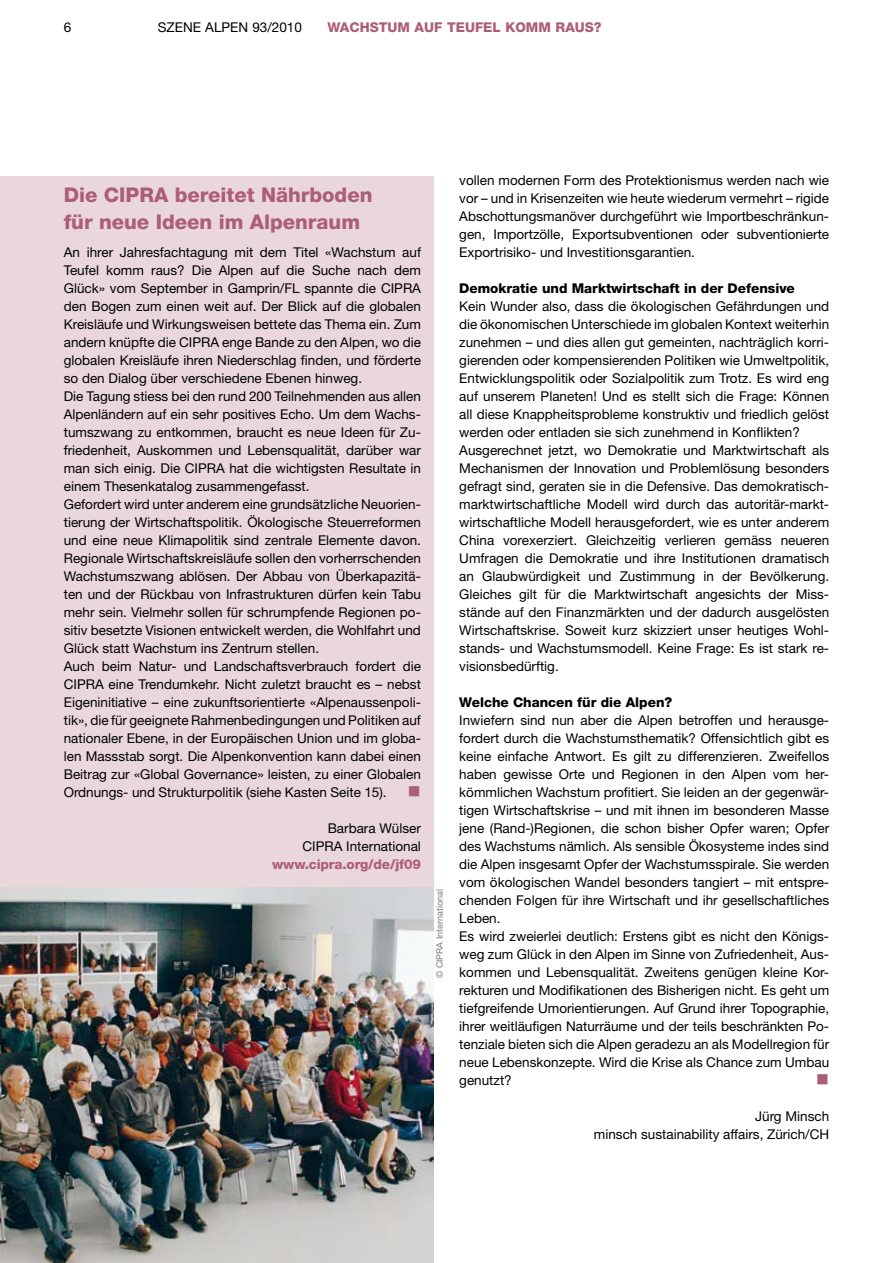
<style>
.page{position:relative;width:893px;height:1263px;background:#fff}
.page>*{position:absolute;margin:0;border:0;box-sizing:border-box;transform-origin:0 0}
.t1{font:800 20.25px/27px "Helvetica Neue LT";color:#ac5e75}
.t2{font:13.5px/18px "Helvetica Neue LT";color:#000}
.t3{font:800 13.5px "Helvetica Neue LT";color:#000}
.t4{font:800 13.5px "Helvetica Neue LT";letter-spacing:-.01em;color:#ac5e75}
.t5{font:9px "Helvetica Neue LT";color:#7b7c7e}
</style>
<div class="page">
<div style="left:0;top:176px;width:434px;height:1087px;background:#ead7dc"></div>
<img style="left:0;top:887px;width:434px;height:376px">
<p class="t2" style="left:64px;top:18px;width:9px">6</p>
<p class="t2" style="left:158px;top:18px;width:146px">SZENE ALPEN 93/2010</p>
<p class="t4" style="left:327px;top:19px;width:24px">Wachstum</p>
<p class="t4" style="left:415px;top:19px;width:11px">auf</p>
<p class="t4" style="left:447px;top:19px;width:156px">TEUFEL KOMM RAUS?</p>
<h1 class="t1" style="left:64px;top:182px;width:310px">Die CIPRA bereitet Nährboden für neue Ideen im Alpenraum</h1>
<p class="t2" style="left:64px;top:243px;width:359px">An ihrer Jahresfachtagung mit dem Titel «Wachstum auf Teufel komm raus? Die Alpen auf die Suche nach dem Glück» vom September in Gamprin/FL spannte die CIPRA den Bogen zum einen weit auf. Der Blick auf die globalen Kreisläufe und Wirkungsweisen bettete das Thema ein. Zum andern knüpfte die CIPRA enge Bande zu den Alpen, wo die globalen Kreisläufe ihren Niederschlag finden, und förderte so den Dialog über verschiedene Ebenen hinweg.<br>Die Tagung stiess bei den rund 200 Teilnehmenden aus allen Alpenländern auf ein sehr positives Echo. Um dem Wachs&shy;tumszwang zu entkommen, braucht es neue Ideen für Zu&shy;friedenheit, Auskommen und Lebensqualität, darüber war man sich einig. Die CIPRA hat die wichtigsten Resultate in einem Thesenkatalog zusammengefasst.<br>Gefordert wird unter anderem eine grundsätzliche Neuorien&shy;tierung der Wirtschaftspolitik. Ökologische Steuerreformen und eine neue Klimapolitik sind zentrale Elemente davon.<br>Regionale Wirtschaftskreisläufe sollen den vorherrschenden Wachstumszwang ablösen. Der Abbau von Überkapazitä&shy;ten und der Rückbau von Infrastrukturen dürfen kein Tabu mehr sein. Vielmehr sollen für schrumpfende Regionen po&shy;sitiv besetzte Visionen entwickelt werden, die Wohlfahrt und Glück statt Wachstum ins Zentrum stellen.<br>Auch beim Natur- und Landschaftsverbrauch fordert die CIPRA eine Trendumkehr. Nicht zuletzt braucht es – nebst Eigeninitiative – eine zukunftsorientierte «Alpenaussenpoli&shy;tik», die für geeignete Rahmenbedingungen und Politiken auf nationaler Ebene, in der Europäischen Union und im globa&shy;len Massstab sorgt. Die Alpenkonvention kann dabei einen Beitrag zur «Global Governance» leisten, zu einer Globalen Ordnungs- und Strukturpolitik (siehe Kasten Seite 15).</p>
<p class="t2" style="left:302px;top:819px;width:120px;text-align:right">Barbara Wülser<br>CIPRA International</p>
<p class="t4" style="left:272px;top:856px;width:150px">www.cipra.org/de/jf09</p>
<p class="t5" style="left:434px;top:978px;width:91px;rotate:-90deg">© CIPRA International</p>
<p class="t2" style="left:459px;top:171px;width:371px;text-align:justify">vollen modernen Form des Protektionismus werden nach wie vor – und in Krisenzeiten wie heute wiederum vermehrt – rigide Abschottungsmanöver durchgeführt wie Importbeschränkun&shy;gen, Importzölle, Exportsubventionen oder subventionierte Exportrisiko- und Investitionsgarantien.</p>
<p class="t3" style="left:459px;top:280px;width:337px">Demokratie und Marktwirtschaft in der Defensive</p>
<p class="t2" style="left:459px;top:297px;width:371px">Kein Wunder also, dass die ökologischen Gefährdungen und die ökonomischen Unterschiede im globalen Kontext weiterhin zunehmen – und dies allen gut gemeinten, nachträglich korri&shy;gierenden oder kompensierenden Politiken wie Umweltpolitik, Entwicklungspolitik oder Sozialpolitik zum Trotz. Es wird eng auf unserem Planeten! Und es stellt sich die Frage: Können all diese Knappheitsprobleme konstruktiv und friedlich gelöst werden oder entladen sie sich zunehmend in Konflikten?<br>Ausgerechnet jetzt, wo Demokratie und Marktwirtschaft als Mechanismen der Innovation und Problemlösung besonders gefragt sind, geraten sie in die Defensive. Das demokratisch&shy;marktwirtschaftliche Modell wird durch das autoritär-markt&shy;wirtschaftliche Modell herausgefordert, wie es unter anderem China vorexerziert. Gleichzeitig verlieren gemäss neueren Umfragen die Demokratie und ihre Institutionen dramatisch an Glaubwürdigkeit und Zustimmung in der Bevölkerung.<br>Gleiches gilt für die Marktwirtschaft angesichts der Miss&shy;stände auf den Finanzmärkten und der dadurch ausgelösten Wirtschaftskrise. Soweit kurz skizziert unser heutiges Wohl&shy;stands- und Wachstumsmodell. Keine Frage: Es ist stark re&shy;visionsbedürftig.</p>
<p class="t3" style="left:459px;top:694px;width:215px">Welche Chancen für die Alpen?</p>
<p class="t2" style="left:459px;top:711px;width:371px">Inwiefern sind nun aber die Alpen betroffen und herausge&shy;fordert durch die Wachstumsthematik? Offensichtlich gibt es keine einfache Antwort. Es gilt zu differenzieren. Zweifellos haben gewisse Orte und Regionen in den Alpen vom her&shy;kömmlichen Wachstum profitiert. Sie leiden an der gegenwär&shy;tigen Wirtschaftskrise – und mit ihnen im besonderen Masse jene (Rand-)Regionen, die schon bisher Opfer waren; Opfer des Wachstums nämlich. Als sensible Ökosysteme indes sind die Alpen insgesamt Opfer der Wachstumsspirale. Sie werden vom ökologischen Wandel besonders tangiert – mit entspre&shy;chenden Folgen für ihre Wirtschaft und ihr gesellschaftliches Leben.<br>Es wird zweierlei deutlich: Erstens gibt es nicht den Königs&shy;weg zum Glück in den Alpen im Sinne von Zufriedenheit, Aus&shy;kommen und Lebensqualität. Zweitens genügen kleine Kor&shy;rekturen und Modifikationen des Bisherigen nicht. Es geht um tiefgreifende Umorientierungen. Auf Grund ihrer Topographie, ihrer weitläufigen Naturräume und der teils beschränkten Po&shy;tenziale bieten sich die Alpen geradezu an als Modellregion für neue Lebenskonzepte. Wird die Krise als Chance zum Umbau genutzt?</p>
<p class="t2" style="left:594px;top:1107px;width:237px;text-align:right">Jürg Minsch<br>minsch sustainability affairs, Zürich/CH</p>
</div>
